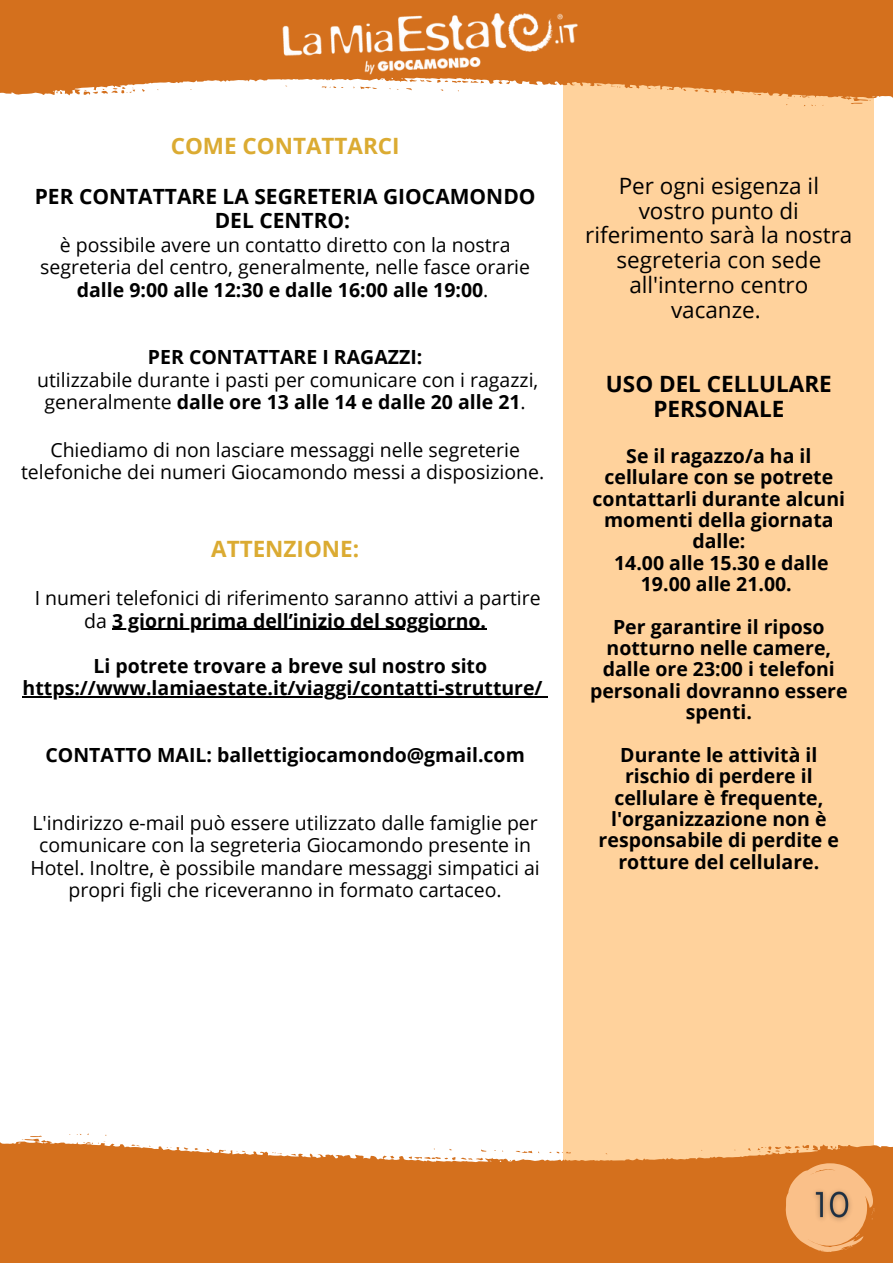
<style>
.page{position:relative;width:893px;height:1264px;background:#fff}
.page>*{position:absolute;margin:0;border:0;box-sizing:border-box;transform-origin:0 0}
.t1{font:22.5px/24.8px "Open Sans";color:#000;text-align:center}
.t2{font:700 22.5px "Open Sans";color:#dbab32}
.t3{font:700 22.5px/24.8px "Open Sans";color:#000;text-align:center}
.t4{font:700 21px/24.8px "Open Sans";color:#000;text-align:center}
.t5{font:19.5px/22.5px "Open Sans";color:#000;text-align:center}
.t6{font:700 19.5px/21.3px "Open Sans";color:#000;text-align:center}
.s1{font-weight:700}
.s2{font-weight:400}
</style>
<div class="page">
<div style="left:563px;top:67px;width:310px;height:1095px;background:#ffd29c"></div>
<svg style="left:0;top:1140px;width:892px;height:122px;fill:#d4701d"></svg>
<svg style="left:383px;top:1155px;width:11px;height:3px"></svg>
<svg style="left:290px;top:1153px;width:6px;height:2px"></svg>
<svg style="left:131px;top:1143px;width:8px;height:3px"></svg>
<svg style="left:830px;top:1145px;width:6px;height:4px"></svg>
<svg style="left:515px;top:1149px;width:24px;height:4px"></svg>
<svg style="left:22px;top:1135px;width:20px;height:7px"></svg>
<svg style="left:408px;top:1148px;width:78px;height:12px"></svg>
<svg style="left:272px;top:1152px;width:10px;height:2px"></svg>
<svg style="left:236px;top:1149px;width:10px;height:3px"></svg>
<svg style="left:549px;top:1151px;width:22px;height:2px"></svg>
<svg style="left:91px;top:1141px;width:14px;height:3px"></svg>
<svg style="left:757px;top:1144px;width:52px;height:8px"></svg>
<svg style="left:0;top:0;width:892px;height:100px;fill:#d4701d"></svg>
<svg style="left:498px;top:81px;width:12px;height:3px"></svg>
<svg style="left:694px;top:90px;width:4px;height:3px"></svg>
<svg style="left:596px;top:84px;width:6px;height:2px"></svg>
<svg style="left:753px;top:93px;width:8px;height:3px"></svg>
<svg style="left:56px;top:90px;width:6px;height:4px"></svg>
<svg style="left:353px;top:86px;width:24px;height:4px"></svg>
<svg style="left:850px;top:98px;width:20px;height:6px"></svg>
<svg style="left:406px;top:79px;width:78px;height:12px"></svg>
<svg style="left:610px;top:85px;width:10px;height:3px"></svg>
<svg style="left:647px;top:87px;width:9px;height:3px"></svg>
<svg style="left:322px;top:86px;width:21px;height:2px"></svg>
<svg style="left:786px;top:96px;width:29px;height:10px"></svg>
<svg style="left:84px;top:87px;width:51px;height:8px"></svg>
<hr style="left:112px;top:628px;width:374px;height:1px;background:#000">
<hr style="left:23px;top:696px;width:519px;height:1px;background:#000">
<img style="left:265px;top:10px;width:360px;height:69px">
<svg style="left:785px;top:1163px;width:89px;height:88px"></svg>
<img style="left:804px;top:1178px;width:56px;height:60px">
<p class="t2" style="left:171px;top:130px;width:230px">COME CONTATTARCI</p>
<p class="t4" style="left:35px;top:183px;width:502px">PER CONTATTARE LA SEGRETERIA GIOCAMONDO<br>DEL CENTRO:</p>
<p class="t5" style="left:40px;top:233px;width:491px">è possibile avere un contatto diretto con la nostra segreteria del centro, generalmente, nelle fasce orarie <span class="s1">dalle 9:00 alle 12:30 e dalle 16:00 alle 19:00</span>.</p>
<p class="t6" style="left:148px;top:346px;width:276px">PER CONTATTARE I RAGAZZI:</p>
<p class="t5" style="left:37px;top:368px;width:502px">utilizzabile durante i pasti per comunicare con i ragazzi, generalmente <span class="s1">dalle ore 13 alle 14 e dalle 20 alle 21</span>.</p>
<p class="t5" style="left:21px;top:438px;width:524px">Chiediamo di non lasciare messaggi nelle segreterie telefoniche dei numeri Giocamondo messi a disposizione.</p>
<p class="t2" style="left:211px;top:532px;width:149px">ATTENZIONE:</p>
<p class="t5" style="left:35px;top:586px;width:507px">I numeri telefonici di riferimento saranno attivi a partire</p>
<p class="t6" style="left:84px;top:609px;width:403px"><span class="s2">da</span> 3 giorni prima dell’inizio del soggiorno.</p>
<p class="t6" style="left:23px;top:653px;width:521px;line-height:22.5px;text-align:left;text-indent:71px">Li potrete trovare a breve sul nostro sito https://www.lamiaestate.it/viaggi/contatti-strutture/</p>
<p class="t6" style="left:46px;top:744px;width:480px">CONTATTO MAIL: ballettigiocamondo@gmail.com</p>
<p class="t5" style="left:30px;top:811px;width:511px">L'indirizzo e-mail può essere utilizzato dalle famiglie per comunicare con la segreteria Giocamondo presente in Hotel. Inoltre, è possibile mandare messaggi simpatici ai propri figli che riceveranno in formato cartaceo.</p>
<p class="t1" style="left:585px;top:173px;width:268px">Per ogni esigenza il vostro punto di riferimento sarà la nostra segreteria con sede all'interno centro vacanze.</p>
<p class="t3" style="left:606px;top:371px;width:227px">USO DEL CELLULARE<br>PERSONALE</p>
<p class="t6" style="left:592px;top:444px;width:254px">Se il ragazzo/a ha il cellulare con se potrete contattarli durante alcuni momenti della giornata dalle:</p>
<p class="t6" style="left:614px;top:551px;width:216px">14.00 alle 15.30 e dalle<br>19.00 alle 21.00.</p>
<p class="t6" style="left:590px;top:615px;width:259px">Per garantire il riposo notturno nelle camere, dalle ore 23:00 i telefoni personali dovranno essere spenti.</p>
<p class="t6" style="left:614px;top:743px;width:210px">Durante le attività il rischio di perdere il cellulare è frequente,</p>
<p class="t6" style="left:598px;top:807px;width:242px">l'organizzazione non è responsabile di perdite e rotture del cellulare.</p>
</div>
